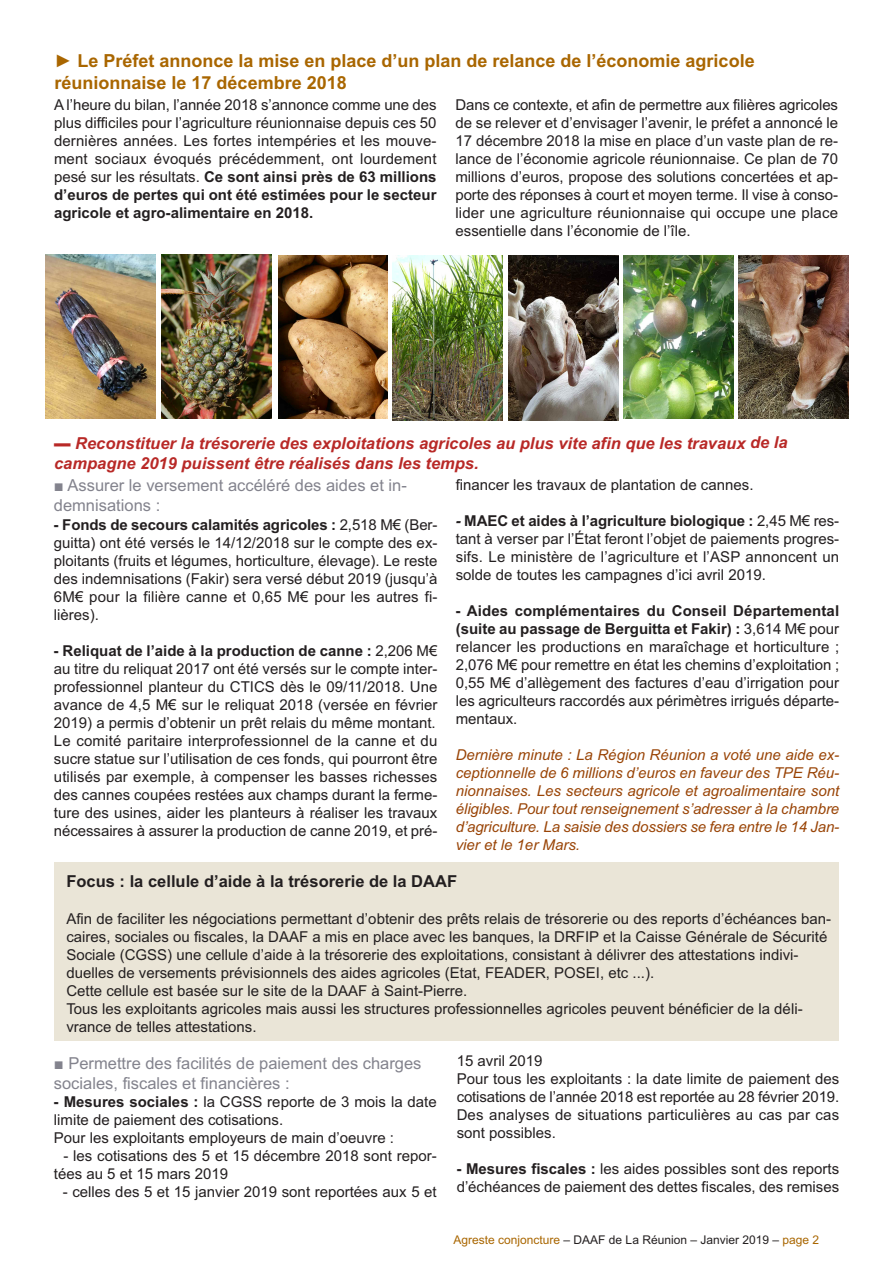
<style>
.page{position:relative;width:893px;height:1263px;background:#fff}
.page>*{position:absolute;margin:0;border:0;box-sizing:border-box;transform-origin:0 0}
.t1{font:700 18px/21.6px "Arial";color:#a96600}
.t2{font:italic 700 16.5px/20px "Arial";color:#b82927}
.t3{font:16.5px/19.8px "Arial";color:#83838d}
.t4{font:700 16.5px "Arial";color:#231f20}
.t5{font:15px/18px "Arial";color:#231f20;text-align:justify}
.t6{font:italic 15px/18px "Arial";letter-spacing:-.01em;color:#994406;text-align:justify}
.t7{font:12px "Arial";color:#231f20}
.s1{font-weight:700}
.s2{font-weight:700;font-style:italic}
.s3{color:#a96600}
</style>
<div class="page">
<div style="left:54px;top:863px;width:785px;height:178px;background:#eae5d7"></div>
<img style="left:162px;top:255px;width:110px;height:163px">
<img style="left:46px;top:255px;width:110px;height:163px">
<img style="left:393px;top:255px;width:110px;height:166px">
<img style="left:278px;top:255px;width:110px;height:164px">
<img style="left:508px;top:255px;width:110px;height:166px">
<img style="left:624px;top:255px;width:110px;height:164px">
<img style="left:738px;top:255px;width:110px;height:164px">
<p class="t1" style="left:55px;top:50px;width:702px">► Le Préfet annonce la mise en place d’un plan de relance de l’économie agricole réunionnaise le 17 décembre 2018</p>
<p class="t5" style="left:54px;top:96px;width:384px">A l’heure du bilan, l’année 2018 s’annonce comme une des plus difficiles pour l’agriculture réunionnaise depuis ces 50 dernières années. Les fortes intempéries et les mouve&shy;ment sociaux évoqués précédemment, ont lourdement pesé sur les résultats. <span class="s1">Ce sont ainsi près de 63 millions d’euros de pertes qui ont été estimées pour le secteur agricole et agro-alimentaire en 2018.</span></p>
<p class="t5" style="left:455px;top:96px;width:384px">Dans ce contexte, et afin de permettre aux filières agricoles de se relever et d’envisager l’avenir, le préfet a annoncé le 17 décembre 2018 la mise en place d’un vaste plan de re&shy;lance de l’économie agricole réunionnaise. Ce plan de 70 millions d’euros, propose des solutions concertées et ap&shy;porte des réponses à court et moyen terme. Il vise à conso&shy;lider une agriculture réunionnaise qui occupe une place essentielle dans l’économie de l’île.</p>
<p class="t2" style="left:54px;top:433px;width:735px">▬ Reconstituer la trésorerie des exploitations agricoles au plus vite afin que les travaux de la campagne 2019 puissent être réalisés dans les temps.</p>
<p class="t5" style="left:456px;top:476px;width:299px">financer les travaux de plantation de cannes.</p>
<p class="t5" style="left:456px;top:512px;width:385px"><span class="s2">-</span> <span class="s1">MAEC et aides à l’agriculture biologique :</span> 2,45 M€ res&shy;tant à verser par l’État feront l’objet de paiements progres&shy;sifs. Le ministère de l’agriculture et l’ASP annoncent un solde de toutes les campagnes d’ici avril 2019.</p>
<p class="t5" style="left:456px;top:602px;width:385px"><span class="s1">- Aides complémentaires du Conseil Départemental (suite au passage de Berguitta et Fakir) :</span> 3,614 M€ pour relancer les productions en maraîchage et horticulture ; 2,076 M€ pour remettre en état les chemins d’exploitation ; 0,55 M€ d’allègement des factures d’eau d’irrigation pour les agriculteurs raccordés aux périmètres irrigués départe&shy;mentaux.</p>
<p class="t6" style="left:456px;top:746px;width:385px">Dernière minute : La Région Réunion a voté une aide ex&shy;ceptionnelle de 6 millions d’euros en faveur des TPE Réu&shy;nionnaises. Les secteurs agricole et agroalimentaire sont éligibles. Pour tout renseignement s’adresser à la chambre d’agriculture. La saisie des dossiers se fera entre le 14 Jan&shy;vier et le 1er Mars.</p>
<p class="t3" style="left:54px;top:476px;width:354px">■ Assurer le versement accéléré des aides et in&shy;demnisations :</p>
<p class="t5" style="left:54px;top:516px;width:385px"><span class="s1">- Fonds de secours calamités agricoles :</span> 2,518 M€ (Ber&shy;guitta) ont été versés le 14/12/2018 sur le compte des ex&shy;ploitants (fruits et légumes, horticulture, élevage). Le reste des indemnisations (Fakir) sera versé début 2019 (jusqu’à 6M€ pour la filière canne et 0,65 M€ pour les autres fi&shy;lières).</p>
<p class="t5" style="left:54px;top:642px;width:385px"><span class="s1">- Reliquat de l’aide à la production de canne :</span> 2,206 M€ au titre du reliquat 2017 ont été versés sur le compte inter&shy;professionnel planteur du CTICS dès le 09/11/2018. Une avance de 4,5 M€ sur le reliquat 2018 (versée en février 2019) a permis d’obtenir un prêt relais du même montant.<br>Le comité paritaire interprofessionnel de la canne et du sucre statue sur l’utilisation de ces fonds, qui pourront être utilisés par exemple, à compenser les basses richesses des cannes coupées restées aux champs durant la ferme&shy;ture des usines, aider les planteurs à réaliser les travaux nécessaires à assurer la production de canne 2019, et pré-</p>
<p class="t4" style="left:66px;top:872px;width:392px">Focus : la cellule d’aide à la trésorerie de la DAAF</p>
<p class="t5" style="left:66px;top:910px;width:766px;text-align:left">Afin de faciliter les négociations permettant d’obtenir des prêts relais de trésorerie ou des reports d’échéances ban&shy;caires, sociales ou fiscales, la DAAF a mis en place avec les banques, la DRFIP et la Caisse Générale de Sécurité Sociale (CGSS) une cellule d’aide à la trésorerie des exploitations, consistant à délivrer des attestations indivi&shy;duelles de versements prévisionnels des aides agricoles (Etat, FEADER, POSEI, etc ...).<br>Cette cellule est basée sur le site de la DAAF à Saint-Pierre.<br>Tous les exploitants agricoles mais aussi les structures professionnelles agricoles peuvent bénéficier de la déli&shy;vrance de telles attestations.</p>
<p class="t5" style="left:457px;top:1052px;width:384px;text-align:left">15 avril 2019<br>Pour tous les exploitants : la date limite de paiement des cotisations de l’année 2018 est reportée au 28 février 2019.<br>Des analyses de situations particulières au cas par cas sont possibles.</p>
<p class="t5" style="left:457px;top:1160px;width:384px"><span class="s1">- Mesures fiscales :</span> les aides possibles sont des reports d’échéances de paiement des dettes fiscales, des remises</p>
<p class="t3" style="left:54px;top:1053px;width:369px">■ Permettre des facilités de paiement des charges sociales, fiscales et financières :</p>
<p class="t5" style="left:54px;top:1093px;width:384px;text-align:left"><span class="s1">- Mesures sociales :</span> la CGSS reporte de 3 mois la date limite de paiement des cotisations.<br>Pour les exploitants employeurs de main d’oeuvre :</p>
<p class="t5" style="left:54px;top:1147px;width:384px;text-indent:10px">- les cotisations des 5 et 15 décembre 2018 sont repor&shy;tées au 5 et 15 mars 2019</p>
<p class="t5" style="left:63px;top:1183px;width:375px">- celles des 5 et 15 janvier 2019 sont reportées aux 5 et</p>
<p class="t7" style="left:454px;top:1232px;width:367px"><span class="s3">Agreste conjoncture</span> – DAAF de La Réunion – Janvier 2019 – <span class="s3">page 2</span></p>
</div>
